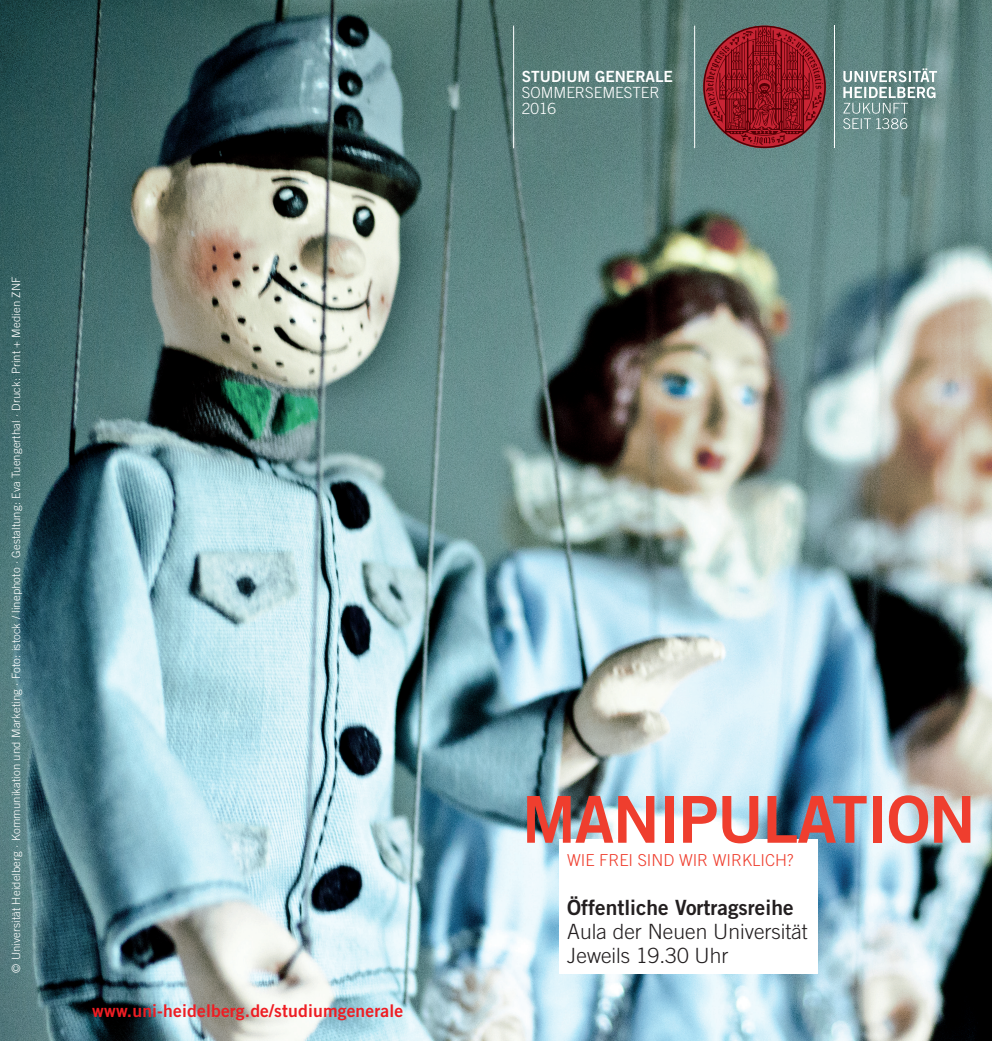
<style>
.page{position:relative;width:992px;height:1041px;background:#fff}
.page>*{position:absolute;margin:0;border:0;box-sizing:border-box;transform-origin:0 0}
.t1{font:64.75px "Trade Gothic LT Std Bd 2";color:#ef3e2e}
.t2{font:300 21px/23.6px "Trade Gothic LT Std";color:#231f20}
.t3{font:21px "Trade Gothic LT Std Bd 2";color:#231f20}
.t4{font:17.5px "Trade Gothic LT Std Bd 2";letter-spacing:.01em;color:#ee1d23}
.t5{font:300 16.45px "Trade Gothic LT Std";color:#ef3e2e}
.t6{font:300 15.4px/16.1px "Trade Gothic LT Std";color:#fff}
.t7{font:15.4px "Trade Gothic LT Std Bd 2";color:#fff}
.t8{font:300 11.38px "Trade Gothic LT Std";letter-spacing:.01em;color:#fff}
</style>
<div class="page">
<img style="left:0;top:0;width:991px;height:1041px">
<div style="left:559px;top:839px;width:258px;height:134px;background:#fff"></div>
<svg style="left:843px;top:68px;width:93px;height:61px;background:#84a19e"></svg>
<hr style="left:834px;top:26px;width:1px;height:122px;background:#fff">
<svg style="left:703px;top:26px;width:122px;height:122px;background:#8d2c34"></svg>
<hr style="left:513px;top:26px;width:1px;height:122px;background:#fff">
<hr style="left:694px;top:26px;width:1px;height:122px;background:#fff">
<p class="t8" style="left:9px;top:973px;width:698px;rotate:-90deg">© Universität Heidelberg · Kommunikation und Marketing · Foto: istock / linephoto · Gestaltung: Eva Tuengerthal · Druck: Print + Medien ZNF</p>
<h3 class="t4" style="left:92px;top:1000px;width:312px">www.uni-heidelberg.de/studiumgenerale</h3>
<h3 class="t7" style="left:521px;top:67px;width:152px">Studium Generale</h3>
<h3 class="t6" style="left:521px;top:84px;width:139px">SOMMERSEMESTER<br>2016</h3>
<h1 class="t1" style="left:678px;top:779px;width:72px">PULATI</h1>
<h1 class="t1" style="left:886px;top:779px;width:80px">ON</h1>
<h1 class="t1" style="left:521px;top:779px;width:38px">MANI</h1>
<h3 class="t5" style="left:567px;top:850px;width:228px">WIE FREI SIND WIR WIRKLICH?</h3>
<h2 class="t3" style="left:567px;top:895px;width:228px">Öffentliche Vortragsreihe</h2>
<h2 class="t2" style="left:567px;top:919px;width:242px">Aula der Neuen Universität<br>Jeweils 19.30 Uhr</h2>
</div>
